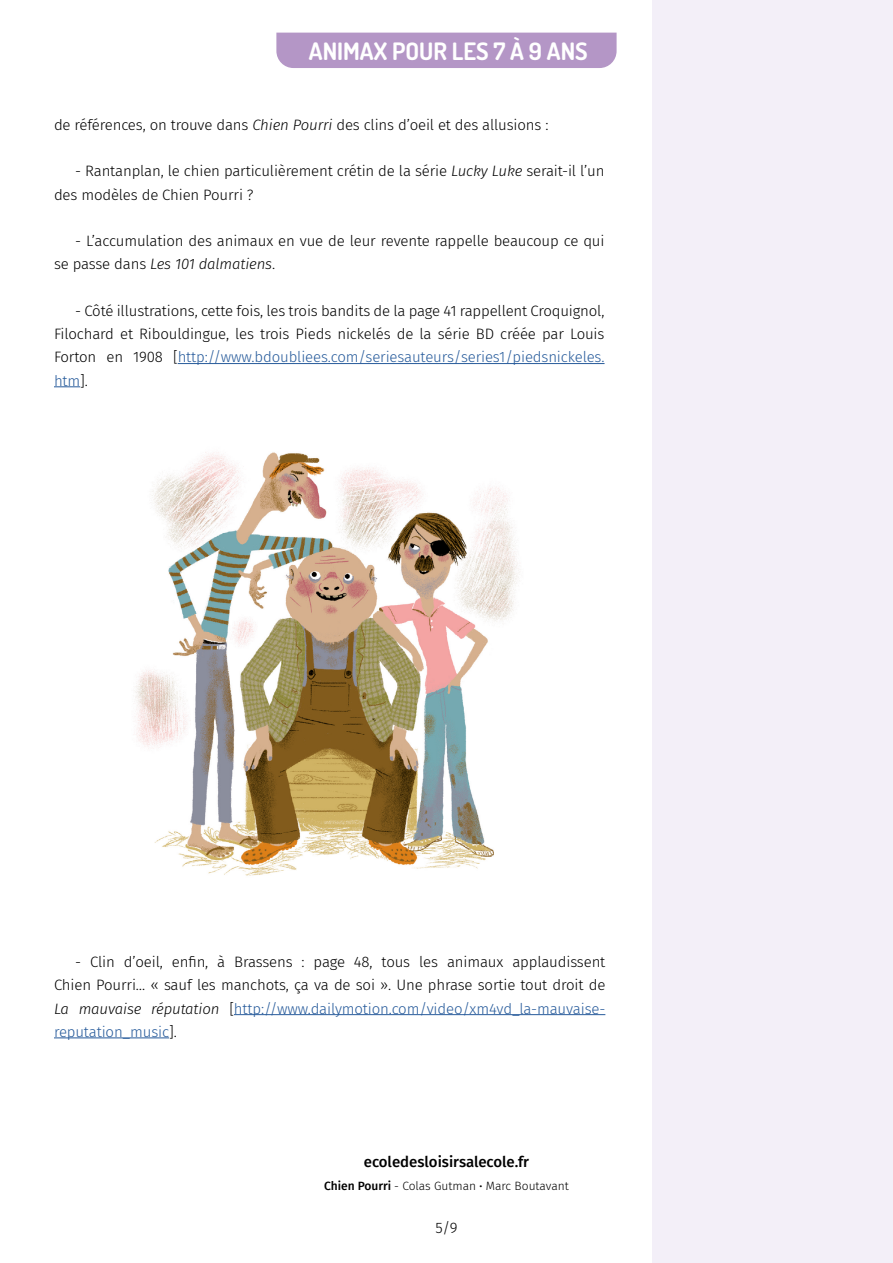
<style>
.page{position:relative;width:893px;height:1263px;background:#fff}
.page>*{position:absolute;margin:0;border:0;box-sizing:border-box;transform-origin:0 0}
.t1{font:700 24px "Dosis";color:#fff}
.t2{font:300 15px/23.2px "Fira Sans";letter-spacing:-.01em;color:#000}
.t3{font:500 15px "Fira Sans";color:#000}
.t4{font:300 12px "Fira Sans";color:#000}
.s1{font-style:italic}
.s2{color:#275b9b}
.s3{font-weight:500}
</style>
<div class="page">
<div style="left:652px;top:0;width:241px;height:1263px;background:#f3eff8"></div>
<div style="left:276px;top:33px;width:341px;height:35px;background:#b496c6"></div>
<hr style="left:178px;top:363px;width:427px;height:1px;background:#275b9b">
<svg style="left:54px;top:386px;width:26px;height:1px"></svg>
<hr style="left:234px;top:1014px;width:371px;height:1px;background:#275b9b">
<hr style="left:54px;top:1037px;width:115px;height:1px;background:#275b9b">
<img style="left:135px;top:452px;width:384px;height:424px">
<h1 class="t1" style="left:309px;top:35px;width:280px">ANIMAX POUR LES 7 À 9 ANS</h1>
<p class="t2" style="left:54px;top:113px;width:496px">de références, on trouve dans <span class="s1">Chien Pourri</span> des clins d’oeil et des allusions :</p>
<p class="t2" style="left:54px;top:159px;width:552px;text-indent:21px">- Rantanplan, le chien particulièrement crétin de la série <span class="s1">Lucky Luke</span> serait-il l’un des modèles de Chien Pourri ?</p>
<p class="t2" style="left:54px;top:229px;width:552px;text-indent:21px">- L’accumulation des animaux en vue de leur revente rappelle beaucoup ce qui se passe dans <span class="s1">Les 101 dalmatiens</span>.</p>
<p class="t2" style="left:54px;top:299px;width:552px;text-align:justify;text-indent:21px">- Côté illustrations, cette fois, les trois bandits de la page 41 rappellent Croquignol, Filochard et Ribouldingue, les trois Pieds nickelés de la série BD créée par Louis Forton en 1908 [<span class="s2">http://www.bdoubliees.com/seriesauteurs/series1/piedsnickeles. htm</span>].</p>
<p class="t2" style="left:54px;top:950px;width:553px;text-align:justify;text-indent:21px">- Clin d’oeil, enfin, à Brassens : page 48, tous les animaux applaudissent Chien Pourri… « sauf les manchots, ça va de soi ». Une phrase sortie tout droit de <span class="s1">La mauvaise réputation</span> [<span class="s2">http://www.dailymotion.com/video/xm4vd_la-mauvaise&shy;reputation_music</span>].</p>
<p class="t3" style="left:364px;top:1150px;width:167px">ecoledesloisirsalecole.fr</p>
<p class="t4" style="left:324px;top:1177px;width:246px"><span class="s3">Chien Pourri</span> - Colas Gutman <span class="s3">·</span> Marc Boutavant</p>
<p class="t2" style="left:435px;top:1216px;width:23px">5/9</p>
</div>
